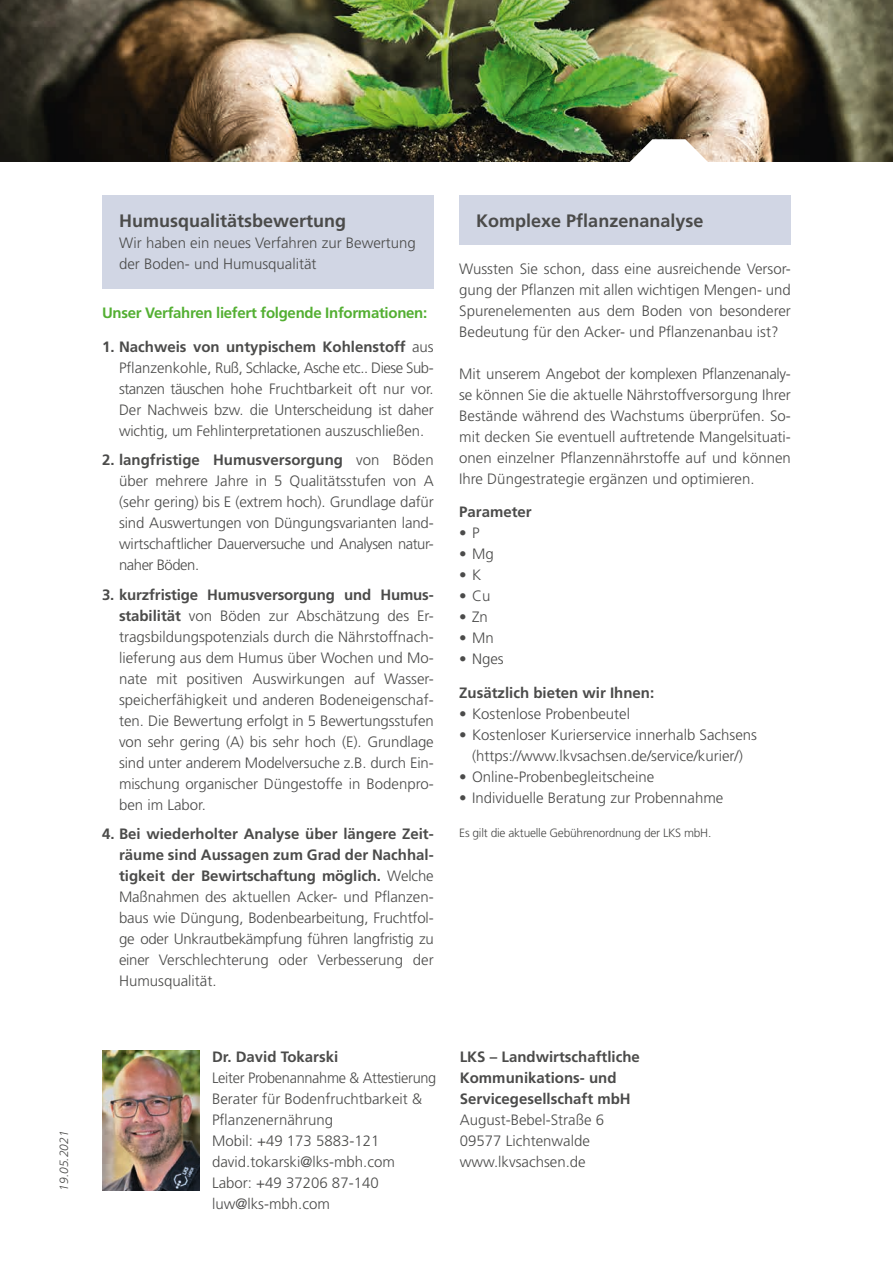
<style>
.page{position:relative;width:893px;height:1263px;background:#fff}
.page>*{position:absolute;margin:0;border:0;box-sizing:border-box;transform-origin:0 0}
.t1{font:700 18px "Frutiger";color:#4b4b4a}
.t2{font:300 15px/21px "Frutiger";color:#4b4b4a;text-align:justify}
.t3{font:700 15px/21px "Frutiger";color:#4b4b4a}
.t4{font:700 15px "Frutiger";letter-spacing:-.02em;color:#53af32}
.t5{font:300 12px "Frutiger";letter-spacing:-.02em;color:#4b4b4a}
.t6{font:italic 300 12px "Frutiger";color:#4b4b4a}
.s1{font-weight:700}
</style>
<div class="page">
<img style="left:0;top:0;width:893px;height:162px">
<svg style="left:629px;top:139px;width:80px;height:23px"></svg>
<div style="left:102px;top:196px;width:332px;height:93px;background:#d1d6e4"></div>
<div style="left:459px;top:196px;width:332px;height:49px;background:#d1d6e4"></div>
<img style="left:102px;top:1050px;width:98px;height:141px">
<p class="t6" style="left:57px;top:1191px;width:62px;rotate:-90deg">19.05.2021</p>
<p class="t1" style="left:119px;top:210px;width:229px">Humusqualitätsbewertung</p>
<p class="t2" style="left:119px;top:232px;width:298px">Wir haben ein neues Verfahren zur Bewertung der Boden- und Humusqualität</p>
<p class="t4" style="left:102px;top:304px;width:327px">Unser Verfahren liefert folgende Informationen:</p>
<p class="t2" style="left:119px;top:336px;width:316px;text-indent:-17px"><span class="s1">1. Nachweis von untypischem Kohlenstoff</span> aus Pflanzenkohle, Ruß, Schlacke, Asche etc.. Diese Sub&shy;stanzen täuschen hohe Fruchtbarkeit oft nur vor.<br>Der Nachweis bzw. die Unterscheidung ist daher wichtig, um Fehlinterpretationen auszuschließen.</p>
<p class="t2" style="left:119px;top:449px;width:316px;text-indent:-17px"><span class="s1">2. langfristige Humusversorgung</span> von Böden über mehrere Jahre in 5 Qualitätsstufen von A (sehr gering) bis E (extrem hoch). Grundlage dafür sind Auswertungen von Düngungsvarianten land&shy;wirtschaftlicher Dauerversuche und Analysen natur&shy;naher Böden.</p>
<p class="t2" style="left:119px;top:584px;width:316px;text-indent:-17px"><span class="s1">3. kurzfristige Humusversorgung und Humus&shy;stabilität</span> von Böden zur Abschätzung des Er&shy;tragsbildungspotenzials durch die Nährstoffnach&shy;lieferung aus dem Humus über Wochen und Mo&shy;nate mit positiven Auswirkungen auf Wasser&shy;speicherfähigkeit und anderen Bodeneigenschaf&shy;ten. Die Bewertung erfolgt in 5 Bewertungsstufen von sehr gering (A) bis sehr hoch (E). Grundlage sind unter anderem Modelversuche z.B. durch Ein&shy;mischung organischer Düngestoffe in Bodenpro&shy;ben im Labor.</p>
<p class="t2" style="left:119px;top:823px;width:316px;text-indent:-17px"><span class="s1">4. Bei wiederholter Analyse über längere Zeit&shy;räume sind Aussagen zum Grad der Nachhal&shy;tigkeit der Bewirtschaftung möglich.</span> Welche Maßnahmen des aktuellen Acker- und Pflanzen&shy;baus wie Düngung, Bodenbearbeitung, Fruchtfol&shy;ge oder Unkrautbekämpfung führen langfristig zu einer Verschlechterung oder Verbesserung der Humusqualität.</p>
<p class="t1" style="left:476px;top:210px;width:229px">Komplexe Pflanzenanalyse</p>
<p class="t2" style="left:459px;top:258px;width:333px">Wussten Sie schon, dass eine ausreichende Versor&shy;gung der Pflanzen mit allen wichtigen Mengen- und Spurenelementen aus dem Boden von besonderer Bedeutung für den Acker- und Pflanzenanbau ist?</p>
<p class="t2" style="left:459px;top:363px;width:333px">Mit unserem Angebot der komplexen Pflanzenanaly&shy;se können Sie die aktuelle Nährstoffversorgung Ihrer Bestände während des Wachstums überprüfen. So&shy;mit decken Sie eventuell auftretende Mangelsituati&shy;onen einzelner Pflanzennährstoffe auf und können Ihre Düngestrategie ergänzen und optimieren.</p>
<p class="t3" style="left:459px;top:501px;width:74px">Parameter</p>
<p class="t2" style="left:459px;top:523px;width:22px">• P</p>
<p class="t2" style="left:459px;top:544px;width:36px">• Mg</p>
<p class="t2" style="left:459px;top:565px;width:23px">• K</p>
<p class="t2" style="left:459px;top:586px;width:33px">• Cu</p>
<p class="t2" style="left:459px;top:607px;width:30px">• Zn</p>
<p class="t2" style="left:459px;top:628px;width:36px">• Mn</p>
<p class="t2" style="left:459px;top:649px;width:46px">• Nges</p>
<p class="t3" style="left:459px;top:682px;width:197px">Zusätzlich bieten wir Ihnen:</p>
<p class="t2" style="left:459px;top:703px;width:172px">• Kostenlose Probenbeutel</p>
<p class="t2" style="left:459px;top:724px;width:299px;text-align:center">• Kostenloser Kurierservice innerhalb Sachsens (https://www.lkvsachsen.de/service/kurier/)</p>
<p class="t2" style="left:459px;top:766px;width:196px">• Online-Probenbegleitscheine</p>
<p class="t2" style="left:459px;top:787px;width:266px">• Individuelle Beratung zur Probennahme</p>
<p class="t5" style="left:459px;top:826px;width:254px">Es gilt die aktuelle Gebührenordnung der LKS mbH.</p>
<p class="t3" style="left:212px;top:1046px;width:128px">Dr. David Tokarski</p>
<p class="t2" style="left:212px;top:1067px;width:226px;text-align:left">Leiter Probenannahme &amp; Attestierung<br>Berater für Bodenfruchtbarkeit &amp;<br>Pflanzenernährung<br>Mobil: +49 173 5883-121 david.tokarski@lks-mbh.com<br>Labor: +49 37206 87-140 luw@lks-mbh.com</p>
<p class="t3" style="left:460px;top:1046px;width:182px">LKS – Landwirtschaftliche<br>Kommunikations- und<br>Servicegesellschaft mbH</p>
<p class="t2" style="left:460px;top:1109px;width:146px;text-align:left">August-Bebel-Straße 6<br>09577 Lichtenwalde www.lkvsachsen.de</p>
</div>
